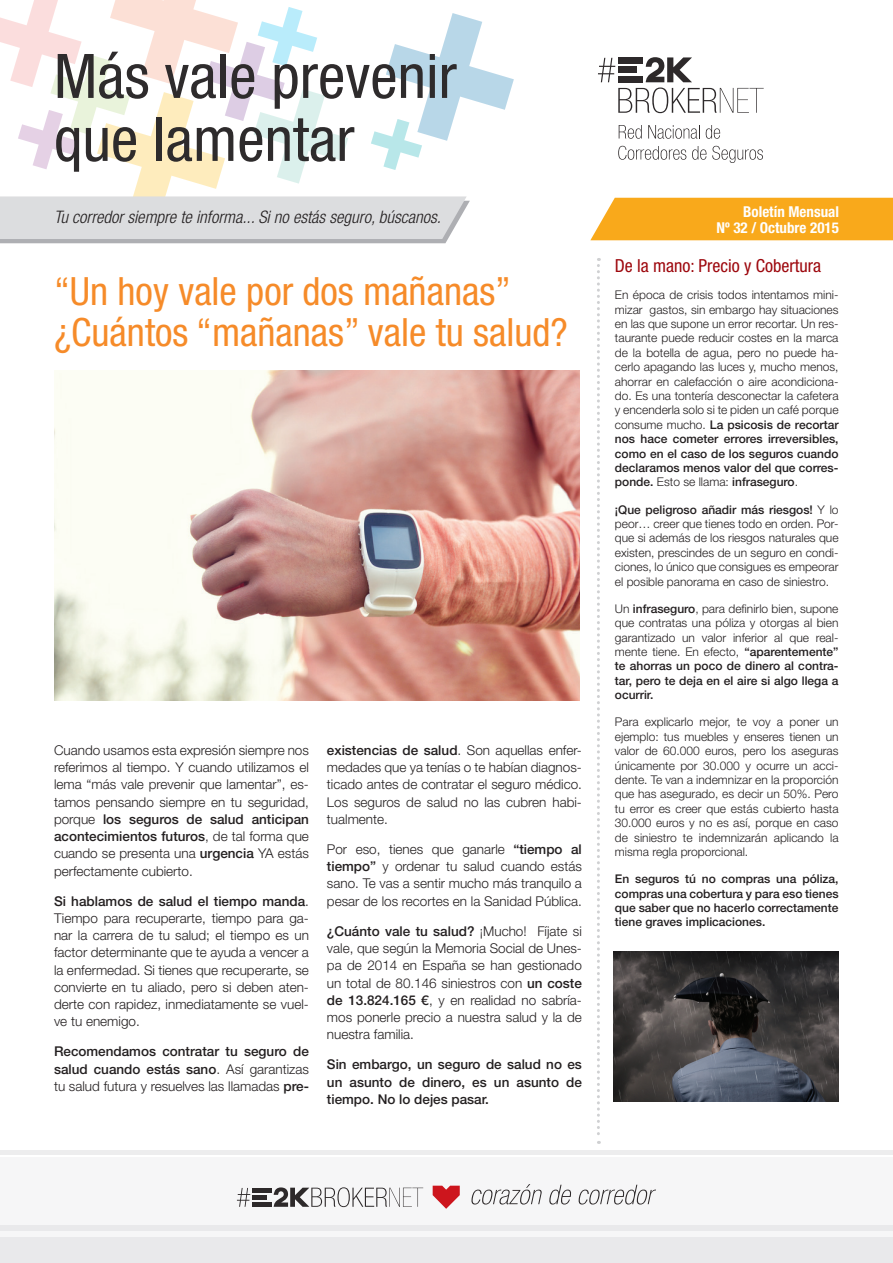
<style>
.page{position:relative;width:893px;height:1263px;background:#fff}
.page>*{position:absolute;margin:0;border:0;box-sizing:border-box;transform-origin:0 0}
.t1{font:condensed 61.5px/63px "Helvetica Neue LT Std";color:#2e2b2c}
.t2{font:condensed 39px/40.5px "Helvetica Neue LT Std";color:#f68b29}
.t3{font:condensed 18px "Helvetica Neue LT Std";color:#9d070d}
.t4{font:italic 300 condensed 17.25px "Helvetica Neue LT Std";color:#231f20}
.t5{font:700 condensed 15px/16.5px "Helvetica Neue LT Std";color:#fff;text-align:right}
.t6{font:300 13.5px/17.2px "Helvetica Neue LT Std";color:#231f20;text-align:justify}
.t7{font:500 13.5px/17.2px "Helvetica Neue LT Std";color:#231f20;text-align:justify}
.t8{font:300 12px/14.4px "Helvetica Neue LT Std";color:#231f20;text-align:justify}
.t9{font:500 12px/14.4px "Helvetica Neue LT Std";color:#231f20;text-align:justify}
.s1{font-weight:500}
.s2{font-weight:300}
</style>
<div class="page">
<svg style="left:0;top:0;width:514px;height:243px"></svg>
<div style="left:590px;top:198px;width:303px;height:42px;background:#f9a91b"></div>
<div style="left:0;top:1157px;width:893px;height:106px;background:#f0f1f2"></div>
<hr style="left:0;top:1150px;width:893px;height:4px;background:#ededee">
<div style="left:0;top:1237px;width:893px;height:26px;background:#e9e9eb"></div>
<div style="left:0;top:1226px;width:893px;height:5px;background:#e9e9eb"></div>
<svg style="left:597px;top:258px;width:3px;height:886px"></svg>
<img style="left:54px;top:371px;width:526px;height:330px">
<img style="left:614px;top:951px;width:225px;height:150px">
<svg style="left:433px;top:1186px;width:27px;height:23px"></svg>
<svg style="left:237px;top:1188px;width:13px;height:19px"></svg>
<div style="left:252px;top:1202px;width:20px;height:5px;background:#2d292a"></div>
<hr style="left:252px;top:1195px;width:15px;height:4px;background:#2d292a">
<hr style="left:252px;top:1188px;width:20px;height:4px;background:#2d292a">
<svg style="left:273px;top:1187px;width:150px;height:20px"></svg>
<svg style="left:471px;top:1184px;width:71px;height:20px"></svg>
<svg style="left:549px;top:1185px;width:22px;height:19px"></svg>
<svg style="left:578px;top:1185px;width:78px;height:19px"></svg>
<svg style="left:598px;top:57px;width:166px;height:56px"></svg>
<svg style="left:619px;top:125px;width:23px;height:14px"></svg>
<svg style="left:648px;top:125px;width:52px;height:14px"></svg>
<svg style="left:706px;top:125px;width:14px;height:14px"></svg>
<svg style="left:618px;top:146px;width:68px;height:14px"></svg>
<svg style="left:692px;top:146px;width:14px;height:14px"></svg>
<svg style="left:712px;top:146px;width:51px;height:17px"></svg>
<h1 class="t1" style="left:54px;top:44px;width:404px">Más vale prevenir que lamentar</h1>
<h3 class="t4" style="left:54px;top:207px;width:388px">Tu corredor siempre te informa... Si no estás seguro, búscanos.</h3>
<h2 class="t2" style="left:54px;top:271px;width:515px">“Un hoy vale por dos mañanas” ¿Cuántos “mañanas” vale tu salud?</h2>
<p class="t6" style="left:54px;top:741px;width:256px">Cuando usamos esta expresión siempre nos referimos al tiempo. Y cuando utilizamos el lema “más vale prevenir que lamentar”, es&shy;tamos pensando siempre en tu seguridad, porque <span class="s1">los seguros de salud anticipan acontecimientos futuros</span>, de tal forma que cuando se presenta una <span class="s1">urgencia</span> YA estás perfectamente cubierto.</p>
<p class="t6" style="left:54px;top:892px;width:256px"><span class="s1">Si hablamos de salud el tiempo manda</span>.<br>Tiempo para recuperarte, tiempo para ga&shy;nar la carrera de tu salud; el tiempo es un factor determinante que te ayuda a vencer a la enfermedad. Si tienes que recuperarte, se convierte en tu aliado, pero si deben aten&shy;derte con rapidez, inmediatamente se vuel&shy;ve tu enemigo.</p>
<p class="t7" style="left:54px;top:1043px;width:256px">Recomendamos contratar tu seguro de salud cuando estás sano<span class="s2">. Así garantizas tu salud futura y resuelves las llamadas</span> pre-</p>
<p class="t6" style="left:327px;top:741px;width:256px"><span class="s1">existencias de salud</span>. Son aquellas enfer&shy;medades que ya tenías o te habían diagnos&shy;ticado antes de contratar el seguro médico.<br>Los seguros de salud no las cubren habi&shy;tualmente.</p>
<p class="t6" style="left:327px;top:840px;width:256px">Por eso, tienes que ganarle <span class="s1">“tiempo al tiempo”</span> y ordenar tu salud cuando estás sano. Te vas a sentir mucho más tranquilo a pesar de los recortes en la Sanidad Pública.</p>
<p class="t6" style="left:327px;top:922px;width:256px"><span class="s1">¿Cuánto vale tu salud?</span> ¡Mucho! Fíjate si vale, que según la Memoria Social de Unes&shy;pa de 2014 en España se han gestionado un total de 80.146 siniestros con <span class="s1">un coste de 13.824.165 €</span>, y en realidad no sabría&shy;mos ponerle precio a nuestra salud y la de nuestra familia.</p>
<p class="t7" style="left:327px;top:1056px;width:256px">Sin embargo, un seguro de salud no es un asunto de dinero, es un asunto de tiempo. No lo dejes pasar.</p>
<p class="t5" style="left:716px;top:203px;width:124px">Boletín Mensual<br>Nº 32 / Octubre 2015</p>
<h3 class="t3" style="left:615px;top:255px;width:208px">De la mano: Precio y Cobertura</h3>
<p class="t8" style="left:615px;top:287px;width:225px">En época de crisis todos intentamos mini&shy;mizar gastos, sin embargo hay situaciones en las que supone un error recortar. Un res&shy;taurante puede reducir costes en la marca de la botella de agua, pero no puede ha&shy;cerlo apagando las luces y, mucho menos, ahorrar en calefacción o aire acondiciona&shy;do. Es una tontería desconectar la cafetera y encenderla solo si te piden un café porque consume mucho. <span class="s1">La psicosis de recortar nos hace cometer errores irreversibles, como en el caso de los seguros cuando declaramos menos valor del que corres&shy;ponde.</span> Esto se llama: <span class="s1">infraseguro</span>.</p>
<p class="t8" style="left:615px;top:502px;width:225px"><span class="s1">¡Que peligroso añadir más riesgos!</span> Y lo peor… creer que tienes todo en orden. Por&shy;que si además de los riesgos naturales que existen, prescindes de un seguro en condi&shy;ciones, lo único que consigues es empeorar el posible panorama en caso de siniestro.</p>
<p class="t8" style="left:615px;top:601px;width:225px">Un <span class="s1">infraseguro</span>, para definirlo bien, supone que contratas una póliza y otorgas al bien garantizado un valor inferior al que real&shy;mente tiene. En efecto, <span class="s1">“aparentemente” te ahorras un poco de dinero al contra&shy;tar, pero te deja en el aire si algo llega a ocurrir.</span></p>
<p class="t8" style="left:615px;top:715px;width:225px">Para explicarlo mejor, te voy a poner un ejemplo: tus muebles y enseres tienen un valor de 60.000 euros, pero los aseguras únicamente por 30.000 y ocurre un acci&shy;dente. Te van a indemnizar en la proporción que has asegurado, es decir un 50%. Pero tu error es creer que estás cubierto hasta 30.000 euros y no es así, porque en caso de siniestro te indemnizarán aplicando la misma regla proporcional.</p>
<p class="t9" style="left:615px;top:871px;width:225px">En seguros tú no compras una póliza, compras una cobertura y para eso tienes que saber que no hacerlo correctamente tiene graves implicaciones.</p>
</div>
